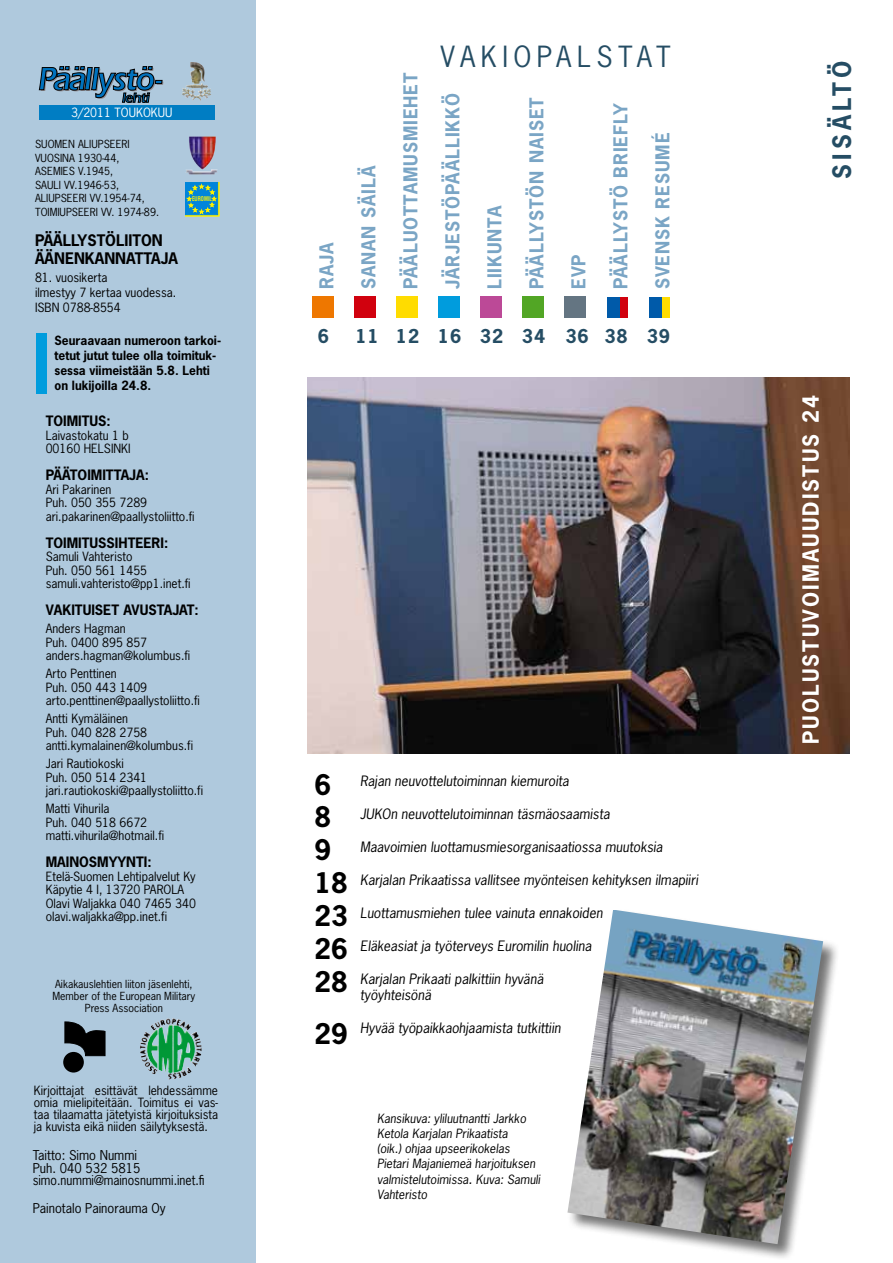
<style>
.page{position:relative;width:893px;height:1263px;background:#fff}
.page>*{position:absolute;margin:0;border:0;box-sizing:border-box;transform-origin:0 0}
.t1{font:27.45px "News Gothic Std";letter-spacing:.2em;color:#254d64}
.t2{font:700 26.7px/32.7px "News Gothic Std";color:#000}
.t3{font:700 24px "News Gothic Std";letter-spacing:.18em;color:#254d64}
.t4{font:700 21px "News Gothic Std";letter-spacing:.1em;color:#fff}
.t5{font:700 18px "News Gothic Std";letter-spacing:.05em;color:#7aa5c5}
.t6{font:700 18px "News Gothic Std";letter-spacing:.05em;color:#254d64}
.t7{font:700 15px/18px "News Gothic Std";color:#000}
.t8{font:italic 13.5px/16.5px "News Gothic Std";color:#000}
.t9{font:700 13.5px "News Gothic Std";color:#000}
.t10{font:12.75px/12.8px "News Gothic Std";color:#000}
.t11{font:12px/13.5px "News Gothic Std";color:#000}
.t12{font:italic 12px/15px "News Gothic Std";color:#000}
.t13{font:700 12px/15px "News Gothic Std";color:#000}
.t14{font:12px "News Gothic Std";color:#fff}
.t15{font:10.5px/13.5px "News Gothic Std";color:#000;text-align:center}
.t16{font:700 condensed 6.45px "Helvetica";color:#fff100;scale:.8 1}
.s1{font-size:13.5px}
</style>
<div class="page">
<img style="left:307px;top:377px;width:542px;height:376px">
<div style="left:0;top:0;width:256px;height:1263px;background:#afc9dd"></div>
<div style="left:566px;top:908px;width:273px;height:352px;background:#000;opacity:.55"></div>
<img style="left:567px;top:909px;width:256px;height:335px">
<img style="left:190px;top:62px;width:15px;height:22px">
<div style="left:39px;top:105px;width:176px;height:14px;background:#007dc3"></div>
<div style="left:63px;top:1052px;width:21px;height:20px;background:#000;border-radius:50%"></div>
<svg style="left:65px;top:1021px;width:40px;height:35px"></svg>
<img style="left:166px;top:1018px;width:29px;height:55px">
<svg style="left:39px;top:66px;width:124px;height:37px"></svg>
<img style="left:186px;top:137px;width:32px;height:37px">
<div style="left:185px;top:182px;width:34px;height:34px;background:#d5df24"></div>
<div style="left:185px;top:182px;width:33px;height:33px;background:#0085db"></div>
<svg style="left:186px;top:184px;width:32px;height:31px"></svg>
<div style="left:312px;top:297px;width:22px;height:21px;background:#e70"></div>
<div style="left:354px;top:297px;width:22px;height:21px;background:#d1010e"></div>
<div style="left:396px;top:297px;width:22px;height:21px;background:#ffdc00"></div>
<div style="left:438px;top:297px;width:22px;height:21px;background:#009cdd"></div>
<div style="left:480px;top:297px;width:22px;height:21px;background:#bc4997"></div>
<div style="left:522px;top:297px;width:22px;height:21px;background:#52a625"></div>
<div style="left:564px;top:297px;width:22px;height:21px;background:#647582"></div>
<div style="left:607px;top:297px;width:21px;height:21px;background:#005aa9"></div>
<div style="left:620px;top:297px;width:7px;height:21px;background:#d1010e"></div>
<div style="left:649px;top:297px;width:21px;height:21px;background:#005aa9"></div>
<div style="left:662px;top:297px;width:8px;height:21px;background:#ffdc00"></div>
<div style="left:37px;top:334px;width:10px;height:60px;background:#009cdd"></div>
<p class="t14" style="left:71px;top:104px;width:103px">3/2011 TOUKOKUU</p>
<p class="t15" style="left:35px;top:138px;width:125px;text-align:left">SUOMEN ALIUPSEERI<br>VUOSINA 1930-44,<br>ASEMIES V.1945,<br>SAULI VV.1946-53,<br>ALIUPSEERI VV.1954-74,<br>TOIMIUPSEERI VV. 1974-89.</p>
<p class="t7" style="left:35px;top:231px;width:144px">PÄÄLLYSTÖLIITON<br>ÄÄNENKANNATTAJA</p>
<p class="t11" style="left:35px;top:270px;width:143px;line-height:15px">81. vuosikerta<br>ilmestyy 7 kertaa vuodessa.<br>ISBN 0788-8554</p>
<p class="t13" style="left:55px;top:333px;width:168px">Seuraavaan numeroon tarkoi&shy;tetut jutut tulee olla toimituk&shy;sessa viimeistään 5.8. Lehti on lukijoilla 24.8.</p>
<p class="t16" style="left:192px;top:195px;width:26px">EUROMIL</p>
<p class="t9" style="left:46px;top:412px;width:67px">TOIMITUS:</p>
<p class="t11" style="left:46px;top:428px;width:87px">Laivastokatu 1 b<br>00160 HELSINKI</p>
<p class="t9" style="left:46px;top:466px;width:105px">PÄÄTOIMITTAJA:</p>
<p class="t11" style="left:46px;top:482px;width:151px">Ari Pakarinen<br>Puh. 050 355 7289 ari.pakarinen@paallystoliitto.fi</p>
<p class="t9" style="left:46px;top:533px;width:124px">TOIMITUSSIHTEERI:</p>
<p class="t11" style="left:46px;top:550px;width:147px">Samuli Vahteristo<br>Puh. 050 561 1455 samuli.vahteristo@pp1.inet.fi</p>
<p class="t9" style="left:46px;top:601px;width:154px">VAKITUISET AVUSTAJAT:</p>
<p class="t11" style="left:46px;top:622px;width:146px">Anders Hagman<br>Puh. 0400 895 857 anders.hagman@kolumbus.fi</p>
<p class="t11" style="left:46px;top:667px;width:156px">Arto Penttinen<br>Puh. 050 443 1409 arto.penttinen@paallystoliitto.fi</p>
<p class="t11" style="left:46px;top:712px;width:149px">Antti Kymäläinen<br>Puh. 040 828 2758 antti.kymalainen@kolumbus.fi</p>
<p class="t11" style="left:46px;top:757px;width:159px">Jari Rautiokoski<br>Puh. 050 514 2341 jari.rautiokoski@paallystoliitto.fi</p>
<p class="t11" style="left:46px;top:802px;width:120px">Matti Vihurila<br>Puh. 040 518 6672 matti.vihurila@hotmail.fi</p>
<p class="t9" style="left:46px;top:853px;width:107px">MAINOSMYYNTI:</p>
<p class="t11" style="left:46px;top:869px;width:152px">Etelä-Suomen Lehtipalvelut Ky<br>Käpytie 4 I, 13720 PAROLA<br>Olavi Waljakka 040 7465 340 olavi.waljakka@pp.inet.fi</p>
<p class="t15" style="left:52px;top:978px;width:144px;line-height:12px">Aikakauslehtien liiton jäsenlehti,<br>Member of the European Military<br>Press Association</p>
<p class="t11" style="left:34px;top:1084px;width:186px;line-height:12px;text-align:justify">Kirjoittajat esittävät lehdessämme omia mielipiteitään. Toimitus ei vas&shy;taa tilaamatta jätetyistä kirjoituksista ja kuvista eikä niiden säilytyksestä.</p>
<p class="t10" style="left:33px;top:1148px;width:174px">Taitto: Simo Nummi<br>Puh. 040 532 5815 simo.nummi@mainosnummi.inet.fi</p>
<p class="t10" style="left:33px;top:1202px;width:135px">Painotalo Painorauma Oy</p>
<h3 class="t5" style="left:315px;top:289px;width:48px;rotate:-90deg">RAJA</h3>
<h3 class="t5" style="left:357px;top:289px;width:125px;rotate:-90deg">SANAN SÄILÄ</h3>
<h3 class="t5" style="left:399px;top:289px;width:218px;rotate:-90deg">PÄÄLUOTTAMUSMIEHET</h3>
<h1 class="t1" style="left:441px;top:39px;width:232px">VAKIOPALSTAT</h1>
<h3 class="t5" style="left:441px;top:289px;width:198px;rotate:-90deg">JÄRJESTÖPÄÄLLIKKÖ</h3>
<h3 class="t5" style="left:483px;top:289px;width:85px;rotate:-90deg">LIIKUNTA</h3>
<h3 class="t5" style="left:525px;top:289px;width:193px;rotate:-90deg">PÄÄLLYSTÖN NAISET</h3>
<h3 class="t5" style="left:567px;top:289px;width:36px;rotate:-90deg">EVP</h3>
<h3 class="t5" style="left:609px;top:289px;width:188px;rotate:-90deg">PÄÄLLYSTÖ BRIEFLY</h3>
<h3 class="t5" style="left:651px;top:289px;width:158px;rotate:-90deg">SVENSK RESUMÉ</h3>
<h3 class="t6" style="left:318px;top:325px;width:13px">6</h3>
<h3 class="t6" style="left:355px;top:325px;width:316px">11 12 16 32 34 36 38 39</h3>
<h2 class="t2" style="left:314px;top:768px;width:35px">6<br>8<br>9<br>18<br>23<br>26<br>28</h2>
<h2 class="t2" style="left:314px;top:1017px;width:35px">29</h2>
<p class="t8" style="left:360px;top:773px;width:210px">Rajan neuvottelutoiminnan kiemuroita</p>
<p class="t8" style="left:360px;top:806px;width:251px">JUKOn neuvottelutoiminnan täsmäosaamista</p>
<p class="t8" style="left:360px;top:839px;width:304px">Maavoimien luottamusmiesorganisaatiossa muutoksia</p>
<p class="t8" style="left:360px;top:872px;width:339px">Karjalan Prikaatissa vallitsee myönteisen kehityksen ilmapiiri</p>
<p class="t8" style="left:360px;top:905px;width:244px">Luottamusmiehen tulee vainuta ennakoiden</p>
<p class="t8" style="left:360px;top:938px;width:233px">Eläkeasiat ja työterveys Euromilin huolina</p>
<p class="t8" style="left:360px;top:971px;width:185px">Karjalan Prikaati palkittiin hyvänä työyhteisönä</p>
<p class="t8" style="left:360px;top:1020px;width:202px">Hyvää työpaikkaohjaamista tutkittiin</p>
<p class="t12" style="left:377px;top:1111px;width:160px">Kansikuva: yliluutnantti Jarkko<br>Ketola Karjalan Prikaatista<br>(oik.) ohjaa upseerikokelas<br>Pietari Majaniemeä harjoituksen</p>
<p class="t12" style="left:377px;top:1172px;width:165px">valmistelutoimissa<span class="s1">.</span> Kuva: Samuli<br>Vahteristo</p>
<h3 class="t3" style="left:826px;top:179px;width:120px;rotate:-90deg">SISÄLTÖ</h3>
<h3 class="t4" style="left:797px;top:744px;width:351px;rotate:-90deg">PUOLUSTUVOIMAUUDISTUS 24</h3>
</div>
